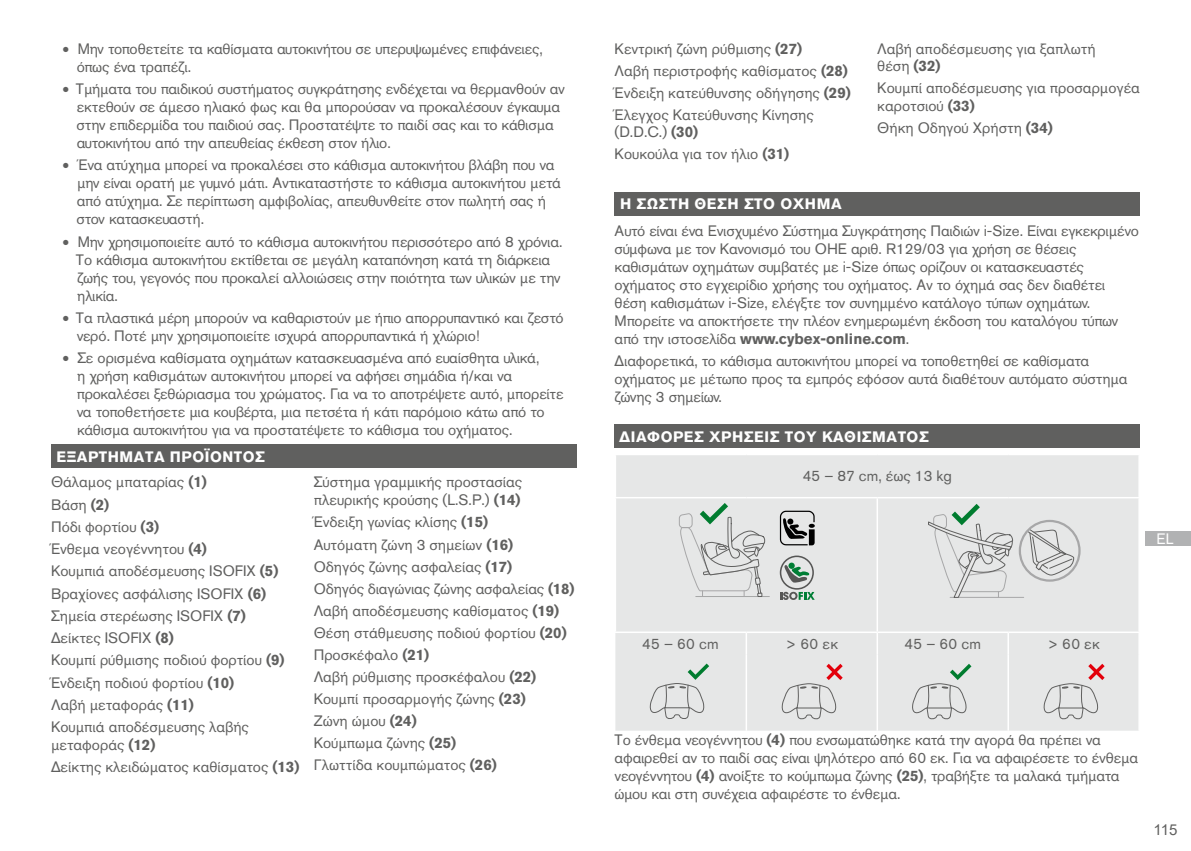
<style>
.page{position:relative;width:1191px;height:851px;background:#fff}
.page>*{position:absolute;margin:0;border:0;box-sizing:border-box;transform-origin:0 0}
.t1{font:15px/18px "Akzidenz Grotesk Pro";letter-spacing:-.01em;color:#60605f}
.t2{font:700 15px/25.5px "Akzidenz Grotesk Pro";letter-spacing:.035em;color:#fff}
.t3{font:15px "Arial";color:#60605f}
.t4{font:15px "Akzidenz Grotesk Pro";color:#fff}
.s1{font-family:"Arial";font-size:21px}
.s2{font-weight:400;color:#60605f}
.s3{color:#60605f}
.s4{font-weight:700}
</style>
<div class="page">
<div style="left:1145px;top:530px;width:46px;height:15px;background:#b1b2b3"></div>
<div style="left:51px;top:444px;width:525px;height:24px;background:#60605f"></div>
<div style="left:614px;top:192px;width:526px;height:24px;background:#60605f"></div>
<div style="left:614px;top:424px;width:526px;height:24px;background:#60605f"></div>
<div style="left:615px;top:455px;width:523px;height:275px;background:#e6e7e7"></div>
<hr style="left:614px;top:455px;width:2px;height:42px;background:#fff">
<hr style="left:614px;top:497px;width:132px;height:1px;background:#fff">
<hr style="left:614px;top:498px;width:2px;height:133px;background:#fff">
<hr style="left:746px;top:497px;width:131px;height:1px;background:#fff">
<hr style="left:877px;top:497px;width:131px;height:1px;background:#fff">
<hr style="left:876px;top:498px;width:2px;height:133px;background:#fff">
<hr style="left:1008px;top:497px;width:132px;height:1px;background:#fff">
<hr style="left:614px;top:631px;width:132px;height:2px;background:#fff">
<hr style="left:1008px;top:631px;width:132px;height:2px;background:#fff">
<hr style="left:746px;top:631px;width:131px;height:2px;background:#fff">
<hr style="left:745px;top:633px;width:2px;height:21px;background:#fff">
<hr style="left:877px;top:631px;width:131px;height:2px;background:#fff">
<hr style="left:876px;top:633px;width:2px;height:21px;background:#fff">
<hr style="left:1007px;top:633px;width:2px;height:21px;background:#fff">
<hr style="left:745px;top:654px;width:2px;height:76px;background:#fff">
<hr style="left:876px;top:654px;width:2px;height:76px;background:#fff">
<hr style="left:1007px;top:654px;width:2px;height:76px;background:#fff">
<svg style="left:780px;top:510px;width:34px;height:35px"></svg>
<svg style="left:780px;top:555px;width:34px;height:45px"></svg>
<hr style="left:696px;top:596px;width:73px;height:1px;background:#a7a7a8">
<svg style="left:678px;top:503px;width:87px;height:94px"></svg>
<hr style="left:950px;top:596px;width:73px;height:1px;background:#a7a7a8">
<svg style="left:1024px;top:525px;width:50px;height:51px"></svg>
<div style="left:1018px;top:519px;width:62px;height:62px;border:2px solid #a7a7a8;border-radius:50%"></div>
<svg style="left:927px;top:503px;width:86px;height:95px"></svg>
<svg style="left:649px;top:663px;width:60px;height:57px"></svg>
<svg style="left:781px;top:663px;width:61px;height:58px"></svg>
<svg style="left:911px;top:663px;width:60px;height:58px"></svg>
<svg style="left:1042px;top:663px;width:62px;height:58px"></svg>
<p class="t1" style="left:77px;top:39px;width:467px;text-indent:-14px"><span class="s1">•</span> Μην τοποθετείτε τα καθίσματα αυτοκινήτου σε υπερυψωμένες επιφάνειες, όπως ένα τραπέζι.</p>
<p class="t1" style="left:76px;top:80px;width:490px;text-indent:-14px"><span class="s1">•</span> Τμήματα του παιδικού συστήματος συγκράτησης ενδέχεται να θερμανθούν αν εκτεθούν σε άμεσο ηλιακό φως και θα μπορούσαν να προκαλέσουν έγκαυμα στην επιδερμίδα του παιδιού σας. Προστατέψτε το παιδί σας και το κάθισμα αυτοκινήτου από την απευθείας έκθεση στον ήλιο.</p>
<p class="t1" style="left:76px;top:156px;width:486px;text-indent:-14px"><span class="s1">•</span> Ένα ατύχημα μπορεί να προκαλέσει στο κάθισμα αυτοκινήτου βλάβη που να μην είναι ορατή με γυμνό μάτι. Αντικαταστήστε το κάθισμα αυτοκινήτου μετά από ατύχημα. Σε περίπτωση αμφιβολίας, απευθυνθείτε στον πωλητή σας ή στον κατασκευαστή.</p>
<p class="t1" style="left:76px;top:232px;width:488px;text-indent:-14px"><span class="s1">•</span> Μην χρησιμοποιείτε αυτό το κάθισμα αυτοκινήτου περισσότερο από 8 χρόνια.<br>Το κάθισμα αυτοκινήτου εκτίθεται σε μεγάλη καταπόνηση κατά τη διάρκεια ζωής του, γεγονός που προκαλεί αλλοιώσεις στην ποιότητα των υλικών με την ηλικία.</p>
<p class="t1" style="left:77px;top:308px;width:488px;text-indent:-14px"><span class="s1">•</span> Τα πλαστικά μέρη μπορούν να καθαριστούν με ήπιο απορρυπαντικό και ζεστό νερό. Ποτέ μην χρησιμοποιείτε ισχυρά απορρυπαντικά ή χλώριο!</p>
<p class="t1" style="left:77px;top:349px;width:488px;text-indent:-14px"><span class="s1">•</span> Σε ορισμένα καθίσματα οχημάτων κατασκευασμένα από ευαίσθητα υλικά,<br>η χρήση καθισμάτων αυτοκινήτου μπορεί να αφήσει σημάδια ή/και να προκαλέσει ξεθώριασμα του χρώματος. Για να το αποτρέψετε αυτό, μπορείτε να τοποθετήσετε μια κουβέρτα, μια πετσέτα ή κάτι παρόμοιο κάτω από το κάθισμα αυτοκινήτου για να προστατέψετε το κάθισμα του οχήματος.</p>
<p class="t2" style="left:51px;top:443px;width:215px;text-indent:5px">ΕΞΑΡΤΉΜΑΤΑ ΠΡΟΪΌΝΤΟΣ<br><span class="s2">Θάλαμος μπαταρίας</span> <span class="s3">(1)</span></p>
<p class="t1" style="left:51px;top:493px;width:235px;line-height:22.2px">Βάση <span class="s4">(2)<br></span>Πόδι φορτίου <span class="s4">(3)<br></span>Ένθεμα νεογέννητου <span class="s4">(4)<br></span>Κουμπιά αποδέσμευσης ISOFIX <span class="s4">(5)<br></span>Βραχίονες ασφάλισης ISOFIX <span class="s4">(6)<br></span>Σημεία στερέωσης ISOFIX <span class="s4">(7)<br></span>Δείκτες ISOFIX <span class="s4">(8)<br></span>Κουμπί ρύθμισης ποδιού φορτίου <span class="s4">(9)<br></span>Ένδειξη ποδιού φορτίου <span class="s4">(10)<br></span>Λαβή μεταφοράς <span class="s4">(11)<br></span>Κουμπιά αποδέσμευσης λαβής</p>
<p class="t1" style="left:51px;top:733px;width:250px;line-height:22.2px">μεταφοράς <span class="s4">(12)<br></span>Δείκτης κλειδώματος καθίσματος <span class="s4">(13)</span></p>
<p class="t1" style="left:314px;top:473px;width:210px">Σύστημα γραμμικής προστασίας πλευρικής κρούσης (L.S.P.) <span class="s4">(14)</span></p>
<p class="t1" style="left:314px;top:511px;width:262px;line-height:21.9px">Ένδειξη γωνίας κλίσης <span class="s4">(15)<br></span>Αυτόματη ζώνη 3 σημείων <span class="s4">(16)<br></span>Οδηγός ζώνης ασφαλείας <span class="s4">(17)<br></span>Οδηγός διαγώνιας ζώνης ασφαλείας <span class="s4">(18)<br></span>Λαβή αποδέσμευσης καθίσματος <span class="s4">(19)<br></span>Θέση στάθμευσης ποδιού φορτίου <span class="s4">(20)<br></span>Προσκέφαλο <span class="s4">(21)<br></span>Λαβή ρύθμισης προσκέφαλου <span class="s4">(22)<br></span>Κουμπί προσαρμογής ζώνης <span class="s4">(23)<br></span>Ζώνη ώμου <span class="s4">(24)<br></span>Κούμπωμα ζώνης <span class="s4">(25)<br></span>Γλωττίδα κουμπώματος <span class="s4">(26)</span></p>
<p class="t1" style="left:614px;top:38px;width:238px;line-height:21.9px">Κεντρική ζώνη ρύθμισης <span class="s4">(27)<br></span>Λαβή περιστροφής καθίσματος <span class="s4">(28)<br></span>Ένδειξη κατεύθυνσης οδήγησης <span class="s4">(29)<br></span>Έλεγχος Κατεύθυνσης Κίνησης</p>
<p class="t1" style="left:614px;top:121px;width:176px;line-height:21.9px">(D.D.C.) <span class="s4">(30)<br></span>Κουκούλα για τον ήλιο <span class="s4">(31)</span></p>
<p class="t1" style="left:877px;top:40px;width:220px">Λαβή αποδέσμευσης για ξαπλωτή θέση <span class="s4">(32)</span></p>
<p class="t1" style="left:877px;top:79px;width:264px">Κουμπί αποδέσμευσης για προσαρμογέα καροτσιού <span class="s4">(33)</span></p>
<p class="t1" style="left:877px;top:119px;width:177px">Θήκη Οδηγού Χρήστη <span class="s4">(34)</span></p>
<p class="t2" style="left:620px;top:191px;width:223px">Η ΣΩΣΤΗ ΘΕΣΗ ΣΤΟ ΟΧΗΜΑ</p>
<p class="t1" style="left:614px;top:222px;width:526px">Αυτό είναι ένα Ενισχυμένο Σύστημα Συγκράτησης Παιδιών i-Size. Είναι εγκεκριμένο σύμφωνα με τον Κανονισμό του ΟΗΕ αριθ. R129/03 για χρήση σε θέσεις καθισμάτων οχημάτων συμβατές με i-Size όπως ορίζουν οι κατασκευαστές οχήματος στο εγχειρίδιο χρήσης του οχήματος. Αν το όχημά σας δεν διαθέτει θέση καθισμάτων i-Size, ελέγξτε τον συνημμένο κατάλογο τύπων οχημάτων.<br>Μπορείτε να αποκτήσετε την πλέον ενημερωμένη έκδοση του καταλόγου τύπων από την ιστοσελίδα <span class="s4">www.cybex-online.com</span>.</p>
<p class="t1" style="left:614px;top:352px;width:514px">Διαφορετικά, το κάθισμα αυτοκινήτου μπορεί να τοποθετηθεί σε καθίσματα οχήματος με μέτωπο προς τα εμπρός εφόσον αυτά διαθέτουν αυτόματο σύστημα ζώνης 3 σημείων.</p>
<p class="t2" style="left:619px;top:423px;width:311px">ΔΙΑΦΟΡΕΣ ΧΡΗΣΕΙΣ ΤΟΥ ΚΑΘΙΣΜΑΤΟΣ</p>
<p class="t1" style="left:802px;top:466px;width:150px">45 – 87 cm, έως 13 kg</p>
<p class="t4" style="left:1156px;top:528px;width:19px">EL</p>
<p class="t1" style="left:642px;top:634px;width:78px">45 – 60 cm</p>
<p class="t1" style="left:785px;top:634px;width:54px">&gt; 60 εκ</p>
<p class="t1" style="left:904px;top:634px;width:78px">45 – 60 cm</p>
<p class="t1" style="left:1047px;top:634px;width:54px">&gt; 60 εκ</p>
<p class="t1" style="left:614px;top:730px;width:525px">Το ένθεμα νεογέννητου <span class="s4">(4)</span> που ενσωματώθηκε κατά την αγορά θα πρέπει να αφαιρεθεί αν το παιδί σας είναι ψηλότερο από 60 εκ. Για να αφαιρέσετε το ένθεμα νεογέννητου <span class="s4">(4)</span> ανοίξτε το κούμπωμα ζώνης <span class="s4">(25)</span>, τραβήξτε τα μαλακά τμήματα ώμου και στη συνέχεια αφαιρέστε το ένθεμα.</p>
<p class="t3" style="left:1153px;top:819px;width:25px">115</p>
</div>
